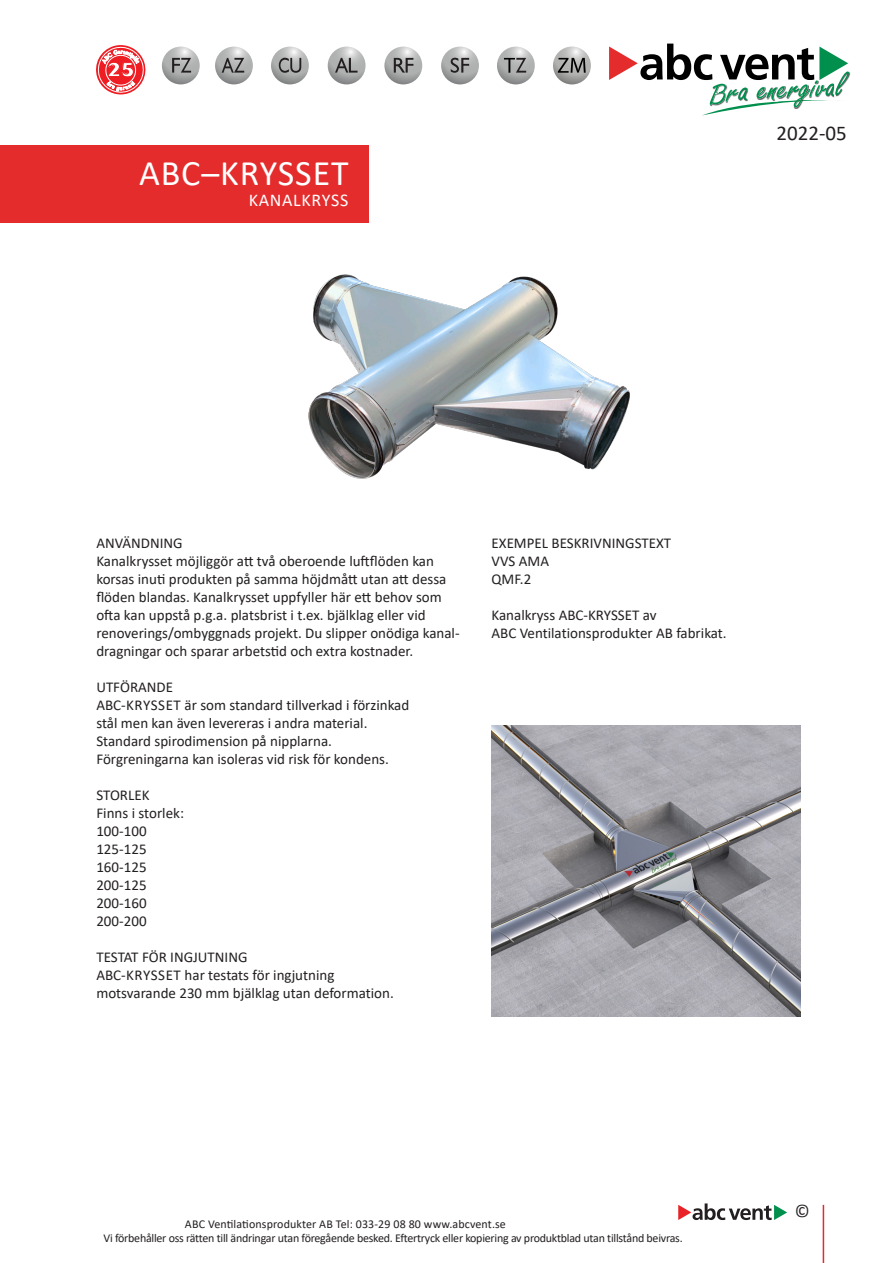
<style>
.page{position:relative;width:893px;height:1263px;background:#fff}
.page>*{position:absolute;margin:0;border:0;box-sizing:border-box;transform-origin:0 0}
.Rubrik{font:36px "Calibri";letter-spacing:.025em;color:#fff}
.översikt_rubrik{font:21px "Calibri";color:#231f20}
.t1{font:800 19.5px "Cosmos";color:#fff}
.Rubrik-2{font:18px "Calibri";letter-spacing:.04em;color:#fff}
.t2{font:18px "Calibri";color:#231f20}
.brödtext{font:15px/18px "Calibri";color:#231f20}
.t3{font:12px "Calibri";letter-spacing:-.02em;color:#231f20}
.t4{font:12px "Calibri";letter-spacing:.01em;color:#231f20}
</style>
<div class="page">
<hr style="left:823px;top:1205px;width:1px;height:58px;background:#e52c2c">
<svg style="left:678px;top:1203px;width:109px;height:17px"></svg>
<div style="left:0;top:145px;width:369px;height:78px;background:#e52c2c"></div>
<svg style="left:162px;top:47px;width:38px;height:37px"></svg>
<svg style="left:172px;top:58px;width:19px;height:15px"></svg>
<svg style="left:215px;top:47px;width:38px;height:37px"></svg>
<svg style="left:222px;top:58px;width:22px;height:15px"></svg>
<svg style="left:271px;top:47px;width:38px;height:37px"></svg>
<svg style="left:279px;top:58px;width:22px;height:15px"></svg>
<svg style="left:328px;top:47px;width:38px;height:37px"></svg>
<svg style="left:335px;top:58px;width:23px;height:15px"></svg>
<svg style="left:384px;top:47px;width:38px;height:37px"></svg>
<svg style="left:394px;top:58px;width:19px;height:15px"></svg>
<svg style="left:441px;top:47px;width:38px;height:37px"></svg>
<svg style="left:451px;top:58px;width:18px;height:15px"></svg>
<svg style="left:497px;top:47px;width:38px;height:37px"></svg>
<svg style="left:504px;top:58px;width:22px;height:15px"></svg>
<svg style="left:553px;top:47px;width:38px;height:37px"></svg>
<svg style="left:558px;top:58px;width:28px;height:15px"></svg>
<svg style="left:609px;top:44px;width:240px;height:71px"></svg>
<img style="left:492px;top:725px;width:309px;height:291px">
<img style="left:308px;top:274px;width:322px;height:205px">
<svg style="left:96px;top:45px;width:50px;height:50px"></svg>
<p class="t1" style="left:108px;top:58px;width:29px">25</p>
<p class="Rubrik" style="left:139px;top:148px;width:211px">ABC–KRYSSET</p>
<p class="Rubrik-2" style="left:249px;top:187px;width:101px">KANALKRYSS</p>
<p class="översikt_rubrik" style="left:776px;top:118px;width:72px">2022-05</p>
<p class="brödtext" style="left:96px;top:534px;width:88px">ANVÄNDNING</p>
<p class="brödtext" style="left:96px;top:552px;width:365px">Kanalkrysset möjliggör att två oberoende luftflöden kan korsas inuti produkten på samma höjdmått utan att dessa flöden blandas. Kanalkrysset uppfyller här ett behov som ofta kan uppstå p.g.a. platsbrist i t.ex. bjälklag eller vid renoverings/ombyggnads projekt. Du slipper onödiga kanal&shy;dragningar och sparar arbetstid och extra kostnader.</p>
<p class="brödtext" style="left:96px;top:678px;width:314px">UTFÖRANDE<br>ABC-KRYSSET är som standard tillverkad i förzinkad</p>
<p class="brödtext" style="left:96px;top:714px;width:273px">stål men kan även levereras i andra material.</p>
<p class="brödtext" style="left:96px;top:732px;width:237px">Standard spirodimension på nipplarna.</p>
<p class="brödtext" style="left:96px;top:750px;width:294px">Förgreningarna kan isoleras vid risk för kondens.</p>
<p class="brödtext" style="left:96px;top:786px;width:55px">STORLEK</p>
<p class="brödtext" style="left:96px;top:804px;width:89px">Finns i storlek:</p>
<p class="brödtext" style="left:96px;top:822px;width:52px">100-100</p>
<p class="brödtext" style="left:96px;top:840px;width:52px">125-125</p>
<p class="brödtext" style="left:96px;top:858px;width:52px">160-125</p>
<p class="brödtext" style="left:96px;top:876px;width:52px">200-125</p>
<p class="brödtext" style="left:96px;top:894px;width:52px">200-160</p>
<p class="brödtext" style="left:96px;top:912px;width:52px">200-200</p>
<p class="brödtext" style="left:96px;top:948px;width:240px">TESTAT FÖR INGJUTNING<br>ABC-KRYSSET har testats för ingjutning</p>
<p class="brödtext" style="left:96px;top:984px;width:299px">motsvarande 230 mm bjälklag utan deformation.</p>
<p class="brödtext" style="left:492px;top:534px;width:181px">EXEMPEL BESKRIVNINGSTEXT</p>
<p class="brödtext" style="left:492px;top:552px;width:59px">VVS AMA</p>
<p class="brödtext" style="left:492px;top:570px;width:41px">QMF.2</p>
<p class="brödtext" style="left:492px;top:606px;width:166px">Kanalkryss ABC-KRYSSET av</p>
<p class="brödtext" style="left:492px;top:624px;width:237px">ABC Ventilationsprodukter AB fabrikat.</p>
<p class="t4" style="left:185px;top:1215px;width:322px">ABC Ventilationsprodukter AB Tel: 033-29 08 80 www.abcvent.se</p>
<p class="t3" style="left:103px;top:1229px;width:581px">Vi förbehåller oss rätten till ändringar utan föregående besked. Eftertryck eller kopiering av produktblad utan tillstånd beivras.</p>
<p class="t2" style="left:795px;top:1198px;width:17px">©</p>
</div>
